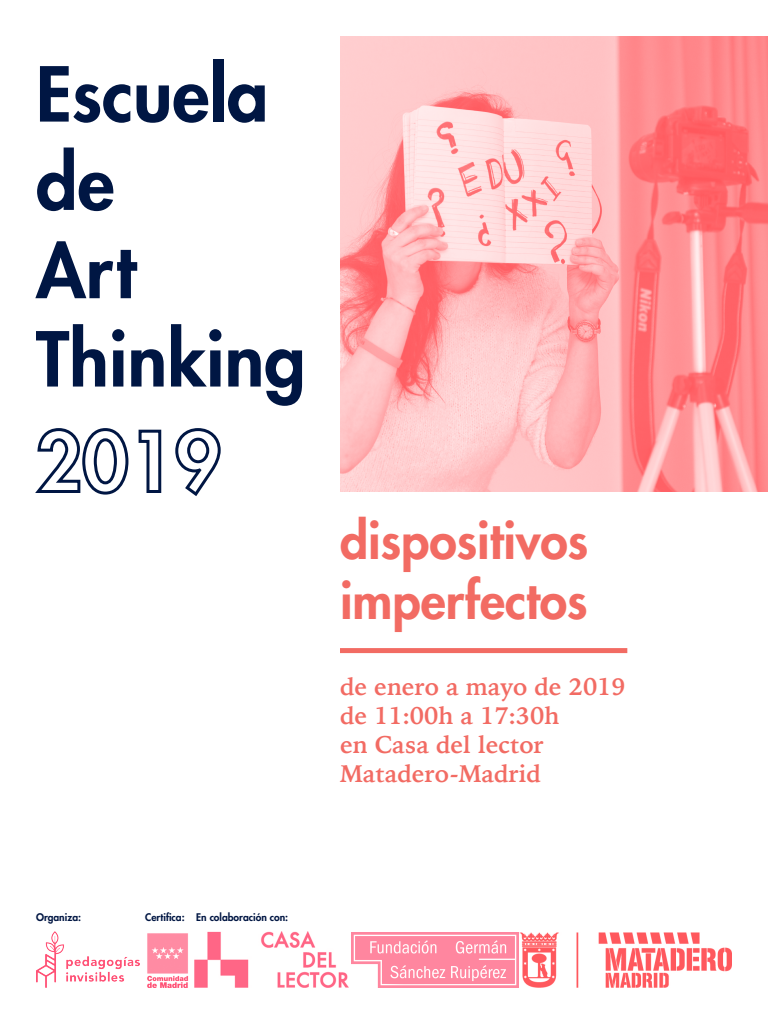
<style>
.page{position:relative;width:768px;height:1024px;background:#fff}
.page>*{position:absolute;margin:0;border:0;box-sizing:border-box;transform-origin:0 0}
.t1{font:800 73.6px "Futura";color:#001643}
.t2{font:800 49.9px "Futura";color:#f26b63}
.t3{font:700 24px "Iowan Old Style";color:#f26b63}
.t4{font:800 10.3px "Futura";color:#001643}
</style>
<div class="page">
<img style="left:340px;top:36px;width:428px;height:456px">
<div style="left:340px;top:648px;width:287px;height:5px;background:#f26b63"></div>
<svg style="left:35px;top:428px;width:94px;height:67px"></svg>
<svg style="left:138px;top:429px;width:24px;height:64px"></svg>
<svg style="left:175px;top:428px;width:46px;height:68px"></svg>
<img style="left:195px;top:932px;width:154px;height:56px">
<img style="left:36px;top:932px;width:103px;height:56px">
<img style="left:147px;top:933px;width:42px;height:55px">
<img style="left:351px;top:932px;width:381px;height:56px">
<p class="t1" style="left:36px;top:45px;width:234px">Escuela</p>
<p class="t1" style="left:36px;top:134px;width:80px">de</p>
<p class="t1" style="left:36px;top:222px;width:101px">Art</p>
<p class="t1" style="left:36px;top:310px;width:271px">Thinking</p>
<p class="t2" style="left:340px;top:507px;width:250px">dispositivos</p>
<p class="t2" style="left:340px;top:567px;width:249px">imperfectos</p>
<p class="t3" style="left:340px;top:665px;width:287px">de enero a mayo de 2019</p>
<p class="t3" style="left:340px;top:694px;width:221px">de 11:00h a 17:30h</p>
<p class="t3" style="left:340px;top:723px;width:205px">en Casa del lector</p>
<p class="t3" style="left:340px;top:751px;width:202px">Matadero-Madrid</p>
<p class="t4" style="left:36px;top:910px;width:47px">Organiza:</p>
<p class="t4" style="left:145px;top:910px;width:41px">Certifica:</p>
<p class="t4" style="left:196px;top:910px;width:94px">En colaboración con:</p>
</div>
